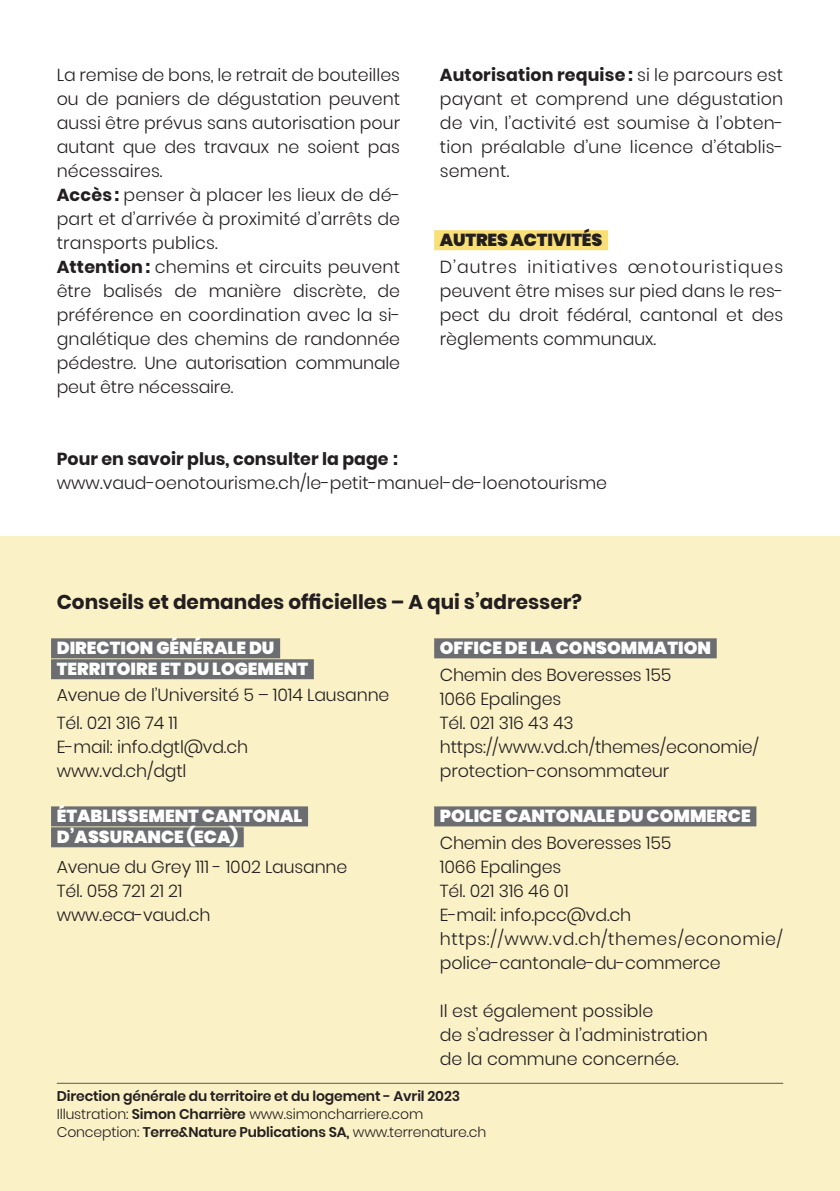
<style>
.page{position:relative;width:840px;height:1191px;background:#fff}
.page>*{position:absolute;margin:0;border:0;box-sizing:border-box;transform-origin:0 0}
.t1{font:700 20px "Poppins";color:#231f20}
.t2{font:300 17.4px/24px "Poppins";color:#231f20}
.t3{font:900 17.4px/20.8px "Poppins";color:#fff}
.t4{font:700 17.4px "Poppins";color:#231f20}
.t5{font:900 17.4px "Poppins";letter-spacing:-.01em;color:#231f20}
.t6{font:600 14px/18px "Poppins";letter-spacing:-.01em;color:#231f20}
.s1{font-weight:700}
.s2{font-weight:300}
</style>
<div class="page">
<div style="left:0;top:537px;width:839px;height:654px;background:#fbf1c6"></div>
<div style="left:51px;top:638px;width:229px;height:20px;background:#6c6d70"></div>
<div style="left:51px;top:659px;width:263px;height:20px;background:#6c6d70"></div>
<div style="left:51px;top:806px;width:257px;height:20px;background:#6c6d70"></div>
<div style="left:51px;top:827px;width:192px;height:20px;background:#6c6d70"></div>
<div style="left:434px;top:638px;width:282px;height:20px;background:#6c6d70"></div>
<div style="left:434px;top:806px;width:322px;height:20px;background:#6c6d70"></div>
<div style="left:434px;top:230px;width:173px;height:20px;background:#f8df76"></div>
<hr style="left:57px;top:1083px;width:725px;height:1px;background:#57585a">
<p class="t2" style="left:57px;top:63px;width:345px">La remise de bons, le retrait de bouteilles ou de paniers de dégustation peuvent aussi être prévus sans autorisation pour autant que des travaux ne soient pas nécessaires.<br><span class="s1">Accès :</span> penser à placer les lieux de dé&shy;part et d’arrivée à proximité d’arrêts de transports publics.<br><span class="s1">Attention:</span> chemins et circuits peuvent être balisés de manière discrète, de préférence en coordination avec la si&shy;gnalétique des chemins de randonnée pédestre. Une autorisation communale peut être nécessaire.</p>
<p class="t2" style="left:439px;top:63px;width:345px;text-align:justify"><span class="s1">Autorisation requise:</span> si le parcours est payant et comprend une dégustation de vin, l’activité est soumise à l’obten&shy;tion préalable d’une licence d’établis&shy;sement.</p>
<p class="t5" style="left:439px;top:229px;width:164px">AUTRES ACTIVITÉS</p>
<p class="t2" style="left:439px;top:255px;width:345px;text-align:justify">D’autres initiatives œnotouristiques peuvent être mises sur pied dans le res&shy;pect du droit fédéral, cantonal et des règlements communaux.</p>
<p class="t4" style="left:57px;top:448px;width:342px">Pour en savoir plus, consulter la page :</p>
<p class="t2" style="left:57px;top:471px;width:551px">www.vaud-oenotourisme.ch/le-petit-manuel-de-loenotourisme</p>
<p class="t1" style="left:57px;top:590px;width:526px">Conseils et demandes officielles – A qui s’adresser?</p>
<p class="t3" style="left:57px;top:637px;width:253px">DIRECTION GÉNÉRALE DU<br>TERRITOIRE ET DU LOGEMENT</p>
<p class="t2" style="left:57px;top:680px;width:334px;line-height:28.2px">Avenue de l’Université 5 – 1014 Lausanne<br>Tél. 021 316 74 11</p>
<p class="t2" style="left:57px;top:735px;width:193px">E-mail: info.dgtl@vd.ch www.vd.ch/dgtl</p>
<p class="t3" style="left:57px;top:805px;width:247px">ÉTABLISSEMENT CANTONAL<br>D’ASSURANCE (ECA)</p>
<p class="t2" style="left:57px;top:855px;width:292px">Avenue du Grey 111 - 1002 Lausanne<br>Tél. 058 721 21 21<br>www.eca-vaud.ch</p>
<p class="t3" style="left:439px;top:637px;width:272px">OFFICE DE LA CONSOMMATION</p>
<p class="t2" style="left:439px;top:663px;width:320px">Chemin des Boveresses 155<br>1066 Epalinges<br>Tél. 021 316 43 43 https://www.vd.ch/themes/economie/ protection-consommateur</p>
<p class="t3" style="left:439px;top:805px;width:312px">POLICE CANTONALE DU COMMERCE</p>
<p class="t2" style="left:439px;top:831px;width:344px">Chemin des Boveresses 155<br>1066 Epalinges<br>Tél. 021 316 46 01<br>E-mail: info.pcc@vd.ch https://www.vd.ch/themes/economie/ police-cantonale-du-commerce</p>
<p class="t2" style="left:439px;top:999px;width:269px">Il est également possible<br>de s’adresser à l’administration de la commune concernée.</p>
<p class="t6" style="left:57px;top:1086px;width:431px">Direction générale du territoire et du logement - Avril 2023<br><span class="s2">Illustration:</span> Simon Charrière <span class="s2">www.simoncharriere.com<br>Conception:</span> Terre&amp;Nature Publications SA, <span class="s2">www.terrenature.ch</span></p>
</div>
